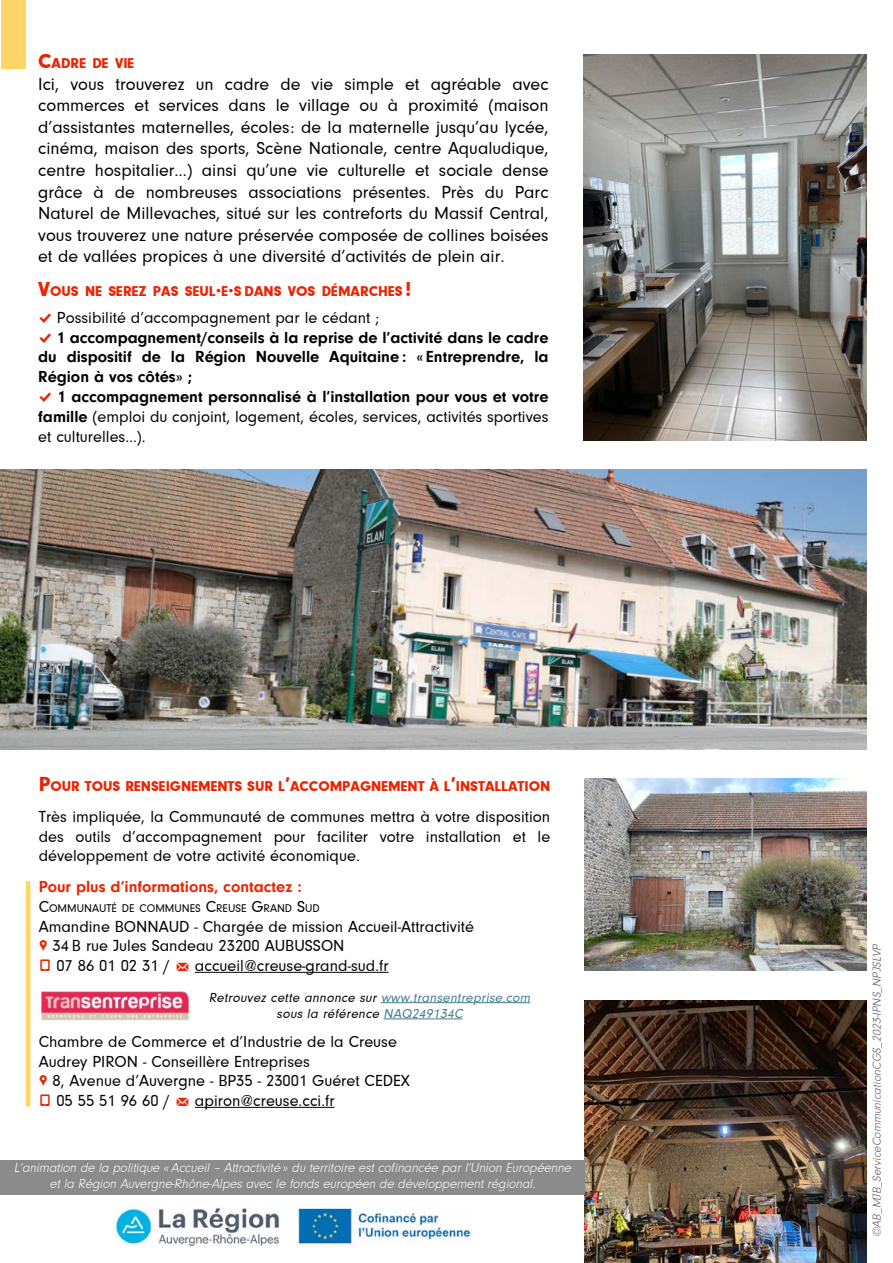
<style>
.page{position:relative;width:893px;height:1263px;background:#fff}
.page>*{position:absolute;margin:0;border:0;box-sizing:border-box;transform-origin:0 0}
.t1{font:18px/21.6px "Neuzeit Gro";color:#000;text-align:justify}
.t2{font:16.5px/19.8px "Neuzeit Gro";color:#000}
.t3{font:700 16.5px/19.8px "Neuzeit Gro";color:#000}
.t4{font:700 16.5px "Neuzeit Gro";color:#ea2504}
.t5{font:900 14.7px "Neuzeit Gro";color:#ea2504}
.t6{font:italic 300 13.5px/16.2px "Neuzeit Gro";color:#fff;text-align:center}
.t7{font:italic 13.5px/16.2px "Neuzeit Gro";color:#000;text-align:center}
.t8{font:italic 300 12px "Neuzeit Gro";color:#575756}
.t9{font:11.55px "Neuzeit Gro";color:#000}
.s1{font-size:21px}
.s2{font-family:"Modern Pictograms";font-weight:400;color:#ea2504}
.s3{font-weight:400}
.s4{font-size:16.5px}
.s5{font-family:"Modern Pictograms";color:#ea2504}
.s6{color:#407d8a}
</style>
<div class="page">
<div style="left:1px;top:0;width:25px;height:68px;background:#ffd666"></div>
<hr style="left:26px;top:881px;width:4px;height:225px;background:#ffd666">
<hr style="left:195px;top:972px;width:194px;height:1px;background:#000">
<hr style="left:195px;top:1107px;width:140px;height:1px;background:#000">
<img style="left:0;top:470px;width:866px;height:279px">
<img style="left:584px;top:54px;width:282px;height:386px">
<img style="left:584px;top:778px;width:282px;height:193px">
<img style="left:584px;top:1001px;width:282px;height:262px">
<img style="left:38px;top:984px;width:152px;height:37px">
<hr style="left:381px;top:1002px;width:149px;height:1px;background:#407d8a">
<hr style="left:384px;top:1018px;width:78px;height:1px;background:#407d8a">
<img style="left:117px;top:1206px;width:353px;height:39px">
<div style="left:0;top:1160px;width:584px;height:34px;background:#8b8b8b"></div>
<p class="t5" style="left:38px;top:55px;width:98px"><span class="s1">C</span>ADRE DE VIE</p>
<p class="t1" style="left:38px;top:73px;width:512px">Ici, vous trouverez un cadre de vie simple et agréable avec commerces et services dans le village ou à proximité (maison d’assistantes maternelles, écoles : de la maternelle jusqu’au lycée, cinéma, maison des sports, Scène Nationale, centre Aqualudique, centre hospitalier…) ainsi qu’une vie culturelle et sociale dense grâce à de nombreuses associations présentes. Près du Parc Naturel de Millevaches, situé sur les contreforts du Massif Central, vous trouverez une nature préservée composée de collines boisées et de vallées propices à une diversité d’activités de plein air.</p>
<p class="t5" style="left:38px;top:282px;width:375px"><span class="s1">V</span>OUS NE SEREZ PAS SEUL<span class="s1">·</span>E<span class="s1">·</span>S DANS VOS DÉMARCHES <span class="s1">!</span></p>
<p class="t3" style="left:38px;top:307px;width:512px"><span class="s2">%</span> <span class="s3">Possibilité d’accompagnement par le cédant ;<br></span><span class="s2">%</span> 1 accompagnement/conseils à la reprise de l’activité dans le cadre du dispositif de la Région Nouvelle Aquitaine : « Entreprendre, la Région à vos côtés» ;<br><span class="s2">%</span> 1 accompagnement personnalisé à l’installation pour vous et votre famille <span class="s3">(emploi du conjoint, logement, écoles, services, activités sportives et culturelles…).</span></p>
<p class="t5" style="left:39px;top:778px;width:513px"><span class="s1">P</span>OUR TOUS RENSEIGNEMENTS SUR L<span class="s1">’</span>ACCOMPAGNEMENT À L<span class="s1">’</span>INSTALLATION</p>
<p class="t2" style="left:39px;top:807px;width:513px;text-align:justify">Très impliquée, la Communauté de communes mettra à votre disposition des outils d’accompagnement pour faciliter votre installation et le développement de votre activité économique.</p>
<p class="t4" style="left:39px;top:877px;width:264px">Pour plus d’informations, contactez :</p>
<p class="t9" style="left:39px;top:902px;width:283px"><span class="s4">C</span>OMMUNAUTÉ DE COMMUNES <span class="s4">C</span>REUSE <span class="s4">G</span>RAND <span class="s4">S</span>UD</p>
<p class="t2" style="left:39px;top:916px;width:437px">Amandine BONNAUD - Chargée de mission Accueil-Attractivité <span class="s5">,</span> 34 B rue Jules Sandeau 23200 AUBUSSON<br><span class="s5">Q</span> 07 86 01 02 31 / <span class="s5">m</span> accueil@creuse-grand-sud.fr</p>
<p class="t7" style="left:209px;top:989px;width:326px">Retrouvez cette annonce sur <span class="s6">www.transentreprise.com </span>sous la référence <span class="s6">NAQ249134C</span></p>
<p class="t2" style="left:39px;top:1032px;width:373px">Chambre de Commerce et d’Industrie de la Creuse Audrey PIRON - Conseillère Entreprises<br><span class="s5">,</span> 8, Avenue d’Auvergne - BP35 - 23001 Guéret CEDEX <span class="s5">Q</span> 05 55 51 96 60 / <span class="s5">m</span> apiron@creuse.cci.fr</p>
<p class="t6" style="left:14px;top:1160px;width:561px">L’animation de la politique « Accueil – Attractivité » du territoire est cofinancée par l’Union Européenne et la Région Auvergne-Rhône-Alpes avec le fonds européen de développement régional.</p>
<p class="t8" style="left:870px;top:1237px;width:297px;rotate:-90deg">©AB_MJB_ServiceCommunicationCGS_2023-IPNS_NPJSLVP</p>
</div>
